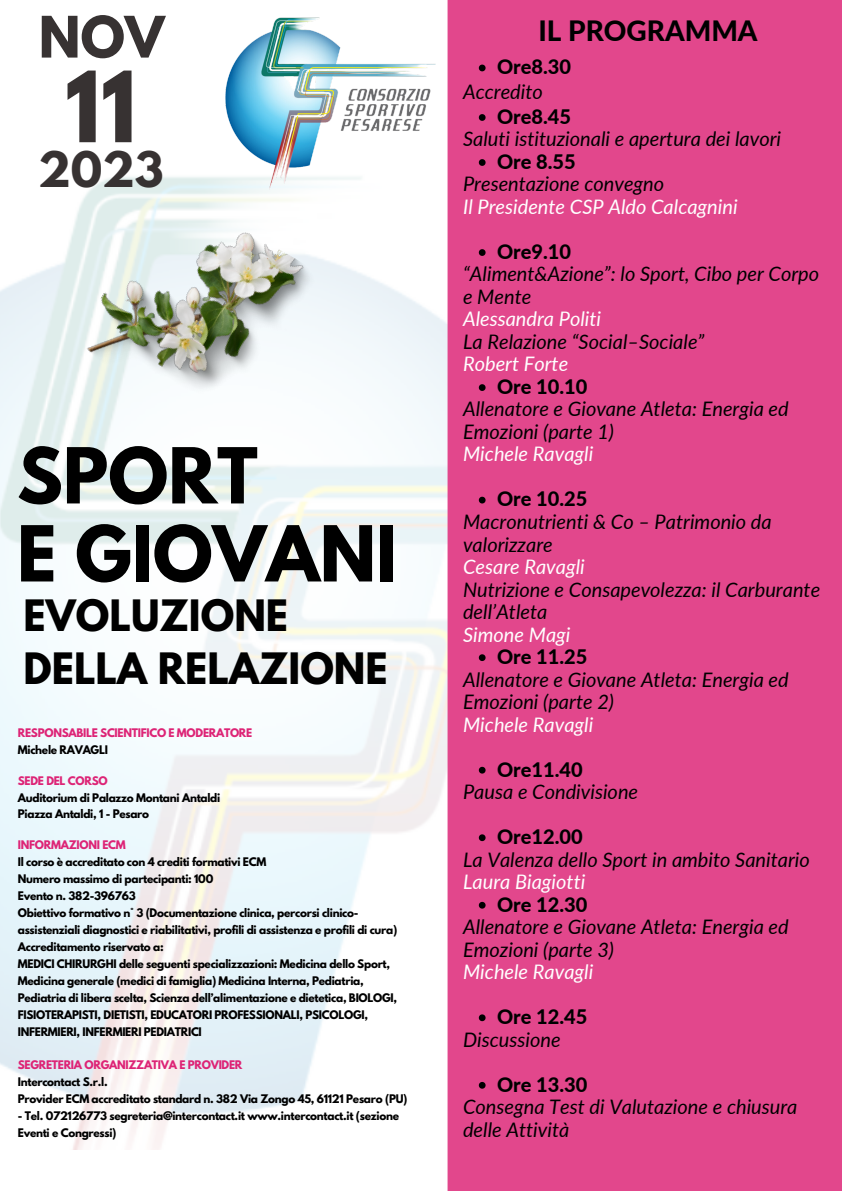
<style>
.page{position:relative;width:842px;height:1191px;background:#fff}
.page>*{position:absolute;margin:0;border:0;box-sizing:border-box;transform-origin:0 0}
.t1{font:700 86.8px "League Spartan";color:#373232}
.t2{font:700 68.3px "League Spartan";color:#000}
.t3{font:700 50.6px "League Spartan";color:#373232}
.t4{font:700 43.4px "League Spartan";color:#373232}
.t5{font:700 38.3px/53.2px "League Spartan";color:#000}
.t6{font:800 28px "Lato";color:#000}
.t7{font:italic 20px/22.5px "Lato";color:#000}
.t8{font:italic 20px "Lato";color:#fff}
.t9{font:800 20px "Lato";color:#000}
.t10{font:700 10.5px/16.9px "League Spartan";letter-spacing:-.025em;color:#000}
.t11{font:700 10.5px "League Spartan";letter-spacing:-.025em;color:#dd2476}
</style>
<div class="page">
<img style="left:0;top:177px;width:448px;height:972px">
<div style="left:448px;top:0;width:394px;height:1190px;background:#e2478c"></div>
<img style="left:202px;top:10px;width:270px;height:192px">
<img style="left:71px;top:184px;width:262px;height:263px">
<svg style="left:479px;top:65px;width:7px;height:6px"></svg>
<svg style="left:479px;top:114px;width:7px;height:7px"></svg>
<svg style="left:479px;top:159px;width:7px;height:7px"></svg>
<svg style="left:479px;top:249px;width:7px;height:7px"></svg>
<svg style="left:479px;top:384px;width:7px;height:7px"></svg>
<svg style="left:479px;top:496px;width:7px;height:7px"></svg>
<svg style="left:479px;top:654px;width:7px;height:7px"></svg>
<svg style="left:479px;top:766px;width:7px;height:7px"></svg>
<svg style="left:479px;top:834px;width:7px;height:7px"></svg>
<svg style="left:479px;top:901px;width:7px;height:7px"></svg>
<svg style="left:479px;top:1014px;width:7px;height:7px"></svg>
<svg style="left:479px;top:1081px;width:7px;height:7px"></svg>
<p class="t3" style="left:39px;top:12px;width:127px">NOV</p>
<p class="t1" style="left:65px;top:64px;width:73px">11</p>
<p class="t4" style="left:38px;top:148px;width:127px">2023</p>
<p class="t2" style="left:17px;top:442px;width:242px">SPORT</p>
<p class="t2" style="left:17px;top:520px;width:382px">E GIOVANI</p>
<p class="t5" style="left:24px;top:593px;width:366px">EVOLUZIONE<br>DELLA RELAZIONE</p>
<p class="t11" style="left:18px;top:727px;width:236px">RESPONSABILE SCIENTIFICO E MODERATORE</p>
<p class="t10" style="left:18px;top:742px;width:92px">Michele RAVAGLI</p>
<p class="t11" style="left:18px;top:775px;width:91px">SEDE DEL CORSO</p>
<p class="t10" style="left:18px;top:790px;width:204px">Auditorium di Palazzo Montani Antaldi</p>
<p class="t10" style="left:18px;top:807px;width:133px">Piazza Antaldi, 1 - Pesaro</p>
<p class="t11" style="left:18px;top:839px;width:109px">INFORMAZIONI ECM</p>
<p class="t10" style="left:18px;top:854px;width:250px">Il corso è accreditato con 4 crediti formativi ECM</p>
<p class="t10" style="left:18px;top:871px;width:197px">Numero massimo di partecipanti: 100</p>
<p class="t10" style="left:18px;top:888px;width:119px">Evento n. 382-396763</p>
<p class="t10" style="left:18px;top:905px;width:381px">Obiettivo formativo n° 3 (Documentazione clinica, percorsi clinico&shy;assistenziali diagnostici e riabilitativi, profili di assistenza e profili di cura)</p>
<p class="t10" style="left:18px;top:939px;width:147px">Accreditamento riservato a:</p>
<p class="t10" style="left:18px;top:956px;width:381px">MEDICI CHIRURGHI delle seguenti specializzazioni: Medicina dello Sport, Medicina generale (medici di famiglia) Medicina Interna, Pediatria, Pediatria di libera scelta, Scienza dell’alimentazione e dietetica, BIOLOGI, FISIOTERAPISTI, DIETISTI, EDUCATORI PROFESSIONALI, PSICOLOGI, INFERMIERI, INFERMIERI PEDIATRICI</p>
<p class="t11" style="left:18px;top:1059px;width:226px">SEGRETERIA ORGANIZZATIVA E PROVIDER</p>
<p class="t10" style="left:18px;top:1074px;width:91px">Intercontact S.r.l.</p>
<p class="t10" style="left:18px;top:1091px;width:391px">Provider ECM accreditato standard n. 382 Via Zongo 45, 61121 Pesaro (PU)</p>
<p class="t10" style="left:18px;top:1108px;width:383px">- Tel. 072126773 segreteria@intercontact.it www.intercontact.it (sezione<br>Eventi e Congressi)</p>
<p class="t6" style="left:538px;top:13px;width:221px">IL PROGRAMMA</p>
<p class="t9" style="left:497px;top:55px;width:75px">Ore8.30</p>
<p class="t7" style="left:463px;top:80px;width:81px">Accredito</p>
<p class="t9" style="left:497px;top:104px;width:75px">Ore8.45</p>
<p class="t9" style="left:497px;top:149px;width:80px">Ore 8.55</p>
<p class="t7" style="left:463px;top:127px;width:320px">Saluti istituzionali e apertura dei lavori</p>
<p class="t7" style="left:463px;top:172px;width:203px">Presentazione convegno</p>
<p class="t8" style="left:463px;top:194px;width:276px">Il Presidente CSP Aldo Calcagnini</p>
<p class="t9" style="left:497px;top:239px;width:75px">Ore9.10</p>
<p class="t7" style="left:463px;top:262px;width:358px">“Aliment&amp;Azione”: lo Sport, Cibo per Corpo e Mente</p>
<p class="t8" style="left:463px;top:306px;width:140px">Alessandra Politi</p>
<p class="t7" style="left:463px;top:330px;width:243px">La Relazione “Social–Sociale”</p>
<p class="t8" style="left:463px;top:351px;width:107px">Robert Forte</p>
<p class="t7" style="left:463px;top:397px;width:327px">Allenatore e Giovane Atleta: Energia ed<br>Emozioni (parte 1)</p>
<p class="t8" style="left:463px;top:441px;width:132px">Michele Ravagli</p>
<p class="t9" style="left:497px;top:374px;width:92px">Ore 10.10</p>
<p class="t9" style="left:497px;top:486px;width:92px">Ore 10.25</p>
<p class="t7" style="left:463px;top:510px;width:310px">Macronutrienti &amp; Co – Patrimonio da valorizzare</p>
<p class="t8" style="left:463px;top:554px;width:123px">Cesare Ravagli</p>
<p class="t7" style="left:463px;top:577px;width:359px">Nutrizione e Consapevolezza: il Carburante dell’Atleta</p>
<p class="t8" style="left:463px;top:621px;width:109px">Simone Magi</p>
<p class="t7" style="left:463px;top:667px;width:327px">Allenatore e Giovane Atleta: Energia ed<br>Emozioni (parte 2)</p>
<p class="t8" style="left:463px;top:711px;width:132px">Michele Ravagli</p>
<p class="t9" style="left:497px;top:644px;width:92px">Ore 11.25</p>
<p class="t9" style="left:497px;top:756px;width:87px">Ore11.40</p>
<p class="t7" style="left:463px;top:780px;width:177px">Pausa e Condivisione</p>
<p class="t9" style="left:497px;top:824px;width:87px">Ore12.00</p>
<p class="t7" style="left:463px;top:847px;width:348px">La Valenza dello Sport in ambito Sanitario</p>
<p class="t8" style="left:463px;top:869px;width:124px">Laura Biagiotti</p>
<p class="t7" style="left:463px;top:915px;width:327px">Allenatore e Giovane Atleta: Energia ed<br>Emozioni (parte 3)</p>
<p class="t8" style="left:463px;top:959px;width:132px">Michele Ravagli</p>
<p class="t9" style="left:497px;top:891px;width:92px">Ore 12.30</p>
<p class="t9" style="left:497px;top:1004px;width:92px">Ore 12.45</p>
<p class="t7" style="left:463px;top:1027px;width:99px">Discussione</p>
<p class="t9" style="left:497px;top:1071px;width:92px">Ore 13.30</p>
<p class="t7" style="left:463px;top:1095px;width:336px">Consegna Test di Valutazione e chiusura delle Attività</p>
</div>
